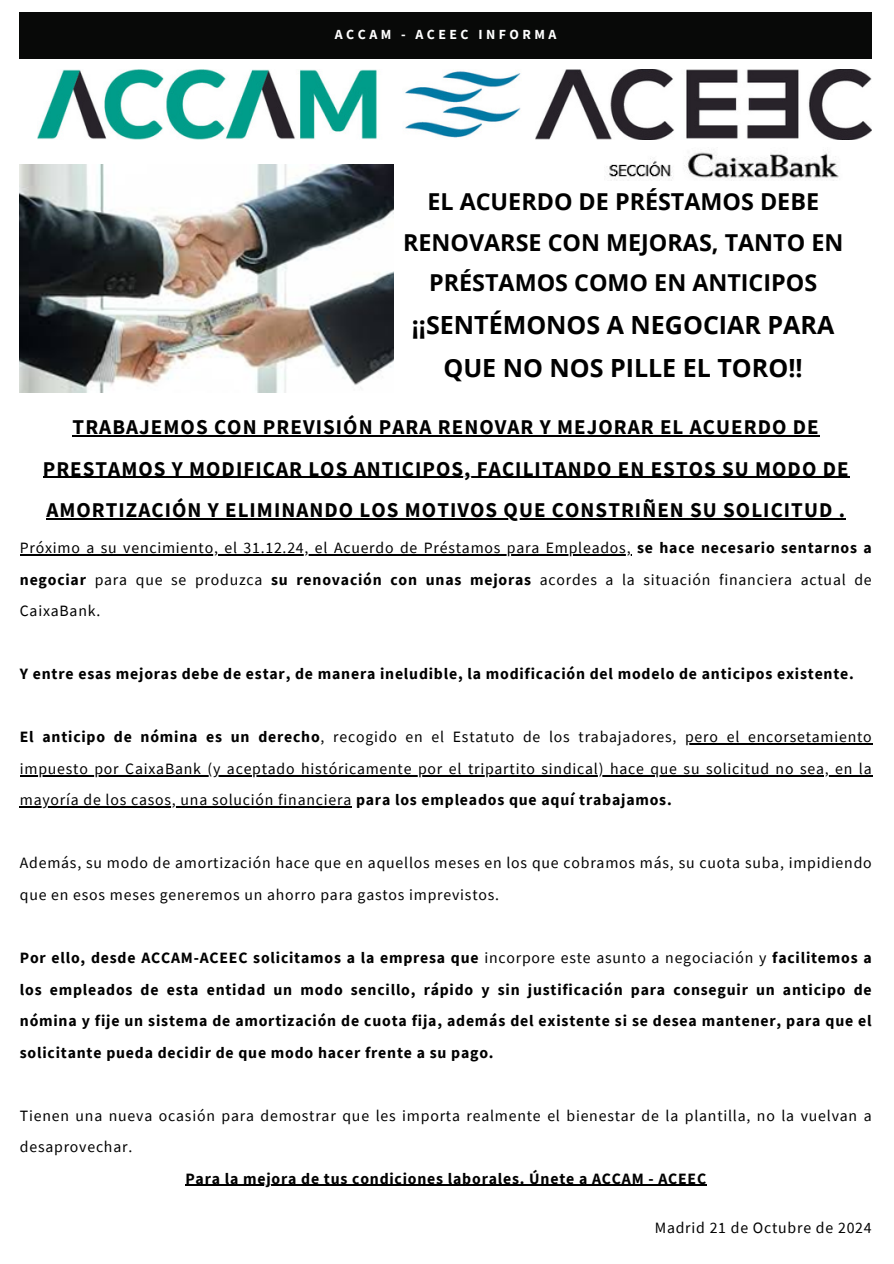
<style>
.page{position:relative;width:894px;height:1264px;background:#fff}
.page>*{position:absolute;margin:0;border:0;box-sizing:border-box;transform-origin:0 0}
.t1{font:700 25.05px/42.8px "Open Sans";color:#000;text-align:center}
.t2{font:700 23.25px/40.5px "Open Sans";color:#000;text-align:center}
.t3{font:700 21px "Source Sans Pro";letter-spacing:.05em;color:#000}
.t4{font:15.75px/31.5px "Source Sans Pro";letter-spacing:.05em;color:#000}
.t5{font:700 15.75px/31.5px "Source Sans Pro";letter-spacing:.05em;color:#000;text-align:justify}
.t6{font:700 13.95px "Source Sans Pro";letter-spacing:.25em;color:#fff}
.s1{font-weight:700}
.s2{font-weight:400}
</style>
<div class="page">
<div style="left:19px;top:12px;width:852px;height:47px;background:#080908"></div>
<img style="left:37px;top:69px;width:834px;height:71px">
<img style="left:606px;top:152px;width:233px;height:28px">
<hr style="left:73px;top:435px;width:746px;height:1px;background:#000">
<hr style="left:43px;top:477px;width:806px;height:1px;background:#000">
<hr style="left:46px;top:518px;width:799px;height:1px;background:#000">
<hr style="left:20px;top:554px;width:611px;height:1px;background:#000">
<hr style="left:685px;top:743px;width:187px;height:1px;background:#000">
<hr style="left:20px;top:775px;width:852px;height:1px;background:#000">
<hr style="left:20px;top:806px;width:332px;height:1px;background:#000">
<hr style="left:185px;top:1184px;width:521px;height:1px;background:#000">
<img style="left:19px;top:164px;width:374px;height:228px">
<p class="t6" style="left:335px;top:25px;width:223px">ACCAM - ACEEC INFORMA</p>
<h2 class="t2" style="left:403px;top:181px;width:441px">EL ACUERDO DE PRÉSTAMOS DEBE<br>RENOVARSE CON MEJORAS, TANTO EN<br>PRÉSTAMOS COMO EN ANTICIPOS</h2>
<h1 class="t1" style="left:411px;top:303px;width:424px">¡¡SENTÉMONOS A NEGOCIAR PARA<br>QUE NO NOS PILLE EL TORO!!</h1>
<p class="t3" style="left:73px;top:413px;width:747px">TRABAJEMOS CON PREVISIÓN PARA RENOVAR Y MEJORAR EL ACUERDO DE</p>
<p class="t3" style="left:43px;top:455px;width:807px">PRESTAMOS Y MODIFICAR LOS ANTICIPOS, FACILITANDO EN ESTOS SU MODO DE</p>
<h1 class="t3" style="left:46px;top:496px;width:800px">AMORTIZACIÓN Y ELIMINANDO LOS MOTIVOS QUE CONSTRIÑEN SU SOLICITUD .</h1>
<h2 class="t4" style="left:20px;top:532px;width:853px;text-align:justify">Próximo a su vencimiento, el 31.12.24, el Acuerdo de Préstamos para Empleados, <span class="s1">se hace necesario sentarnos a negociar</span> para que se produzca <span class="s1">su renovación con unas mejoras</span> acordes a la situación financiera actual de CaixaBank.</h2>
<h2 class="t5" style="left:20px;top:658px;width:835px">Y entre esas mejoras debe de estar, de manera ineludible, la modificación del modelo de anticipos existente.</h2>
<h2 class="t4" style="left:20px;top:721px;width:657px"><span class="s1">El anticipo de nómina es un derecho</span>, recogido en el Estatuto de los trabajadores,</h2>
<h3 class="t4" style="left:685px;top:721px;width:188px">pero el encorsetamiento</h3>
<h4 class="t4" style="left:20px;top:752px;width:853px">impuesto por CaixaBank (y aceptado históricamente por el tripartito sindical) hace que su solicitud no sea, en la</h4>
<h4 class="t4" style="left:20px;top:784px;width:653px">mayoría de los casos, una solución financiera <span class="s1">para los empleados que aquí trabajamos.</span></h4>
<h4 class="t4" style="left:20px;top:847px;width:853px">Además, su modo de amortización hace que en aquellos meses en los que cobramos más, su cuota suba, impidiendo que en esos meses generemos un ahorro para gastos imprevistos.</h4>
<h4 class="t5" style="left:20px;top:941px;width:853px">Por ello, desde ACCAM-ACEEC solicitamos a la empresa que <span class="s2">incorpore este asunto a negociación y</span> facilitemos a</h4>
<h4 class="t5" style="left:20px;top:973px;width:853px">los empleados de esta entidad un modo sencillo, rápido y sin justificación para conseguir un anticipo de nómina y fije un sistema de amortización de cuota fija, además del existente si se desea mantener, para que el solicitante pueda decidir de que modo hacer frente a su pago.</h4>
<h4 class="t4" style="left:20px;top:1099px;width:853px">Tienen una nueva ocasión para demostrar que les importa realmente el bienestar de la plantilla, no la vuelvan a desaprovechar.</h4>
<h4 class="t5" style="left:185px;top:1162px;width:522px">Para la mejora de tus condiciones laborales. Únete a ACCAM - ACEEC</h4>
<h4 class="t4" style="left:654px;top:1211px;width:218px">Madrid 21 de Octubre de 2024</h4>
</div>
